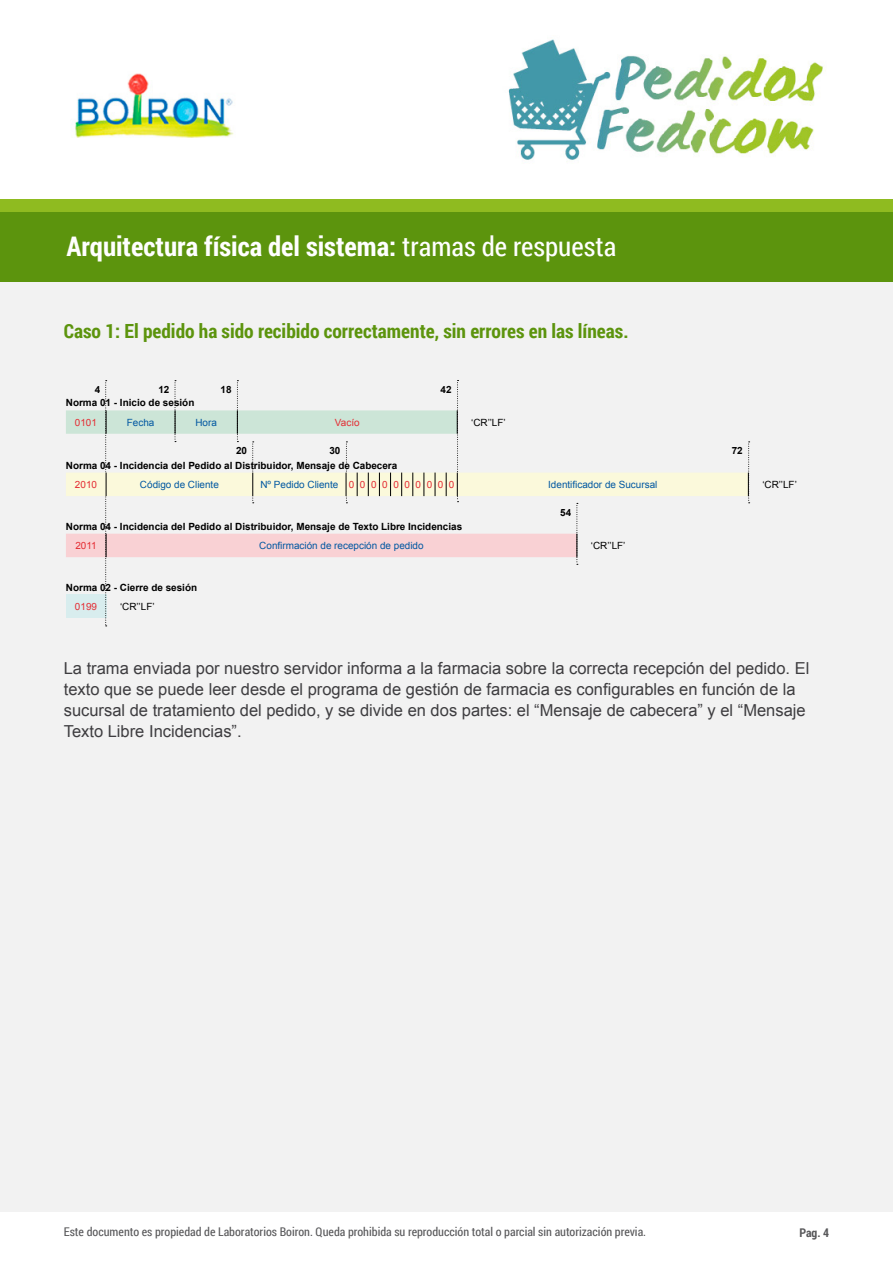
<style>
.page{position:relative;width:893px;height:1263px;background:#fff}
.page>*{position:absolute;margin:0;border:0;box-sizing:border-box;transform-origin:0 0}
.t1{font:700 27px "Roboto Condensed";color:#fff}
.t2{font:700 19.5px "Roboto Condensed";color:#5c940d}
.t3{font:16.5px/21px "Arial";color:#3e3d40}
.t4{font:12px "Roboto Condensed";color:#58585a}
.t5{font:700 12px "Roboto Condensed";color:#58585a}
.t6{font:700 9.9px "Arial";color:#000}
.t7{font:9.9px "Arial";color:#0057a1}
.t8{font:9.9px "Arial";color:#000}
.t9{font:9.9px "Arial";color:#e42d34}
.s1{font-weight:400}
.s2{color:#e42d34}
</style>
<div class="page">
<div style="left:0;top:199px;width:893px;height:86px;background:#8fbb20"></div>
<img style="left:75px;top:39px;width:751px;height:121px">
<div style="left:0;top:282px;width:893px;height:930px;background:#f2f2f2"></div>
<div style="left:0;top:212px;width:893px;height:70px;background:#5c940d"></div>
<svg style="left:66px;top:380px;width:684px;height:246px"></svg>
<h1 class="t1" style="left:67px;top:227px;width:551px">Arquitectura física del sistema: <span class="s1">tramas de respuesta</span></h1>
<p class="t2" style="left:64px;top:317px;width:566px">Caso 1: El pedido ha sido recibido correctamente, sin errores en las líneas.</p>
<p class="t6" style="left:95px;top:383px;width:7px">4</p>
<p class="t6" style="left:158px;top:383px;width:13px">12</p>
<p class="t6" style="left:221px;top:383px;width:13px">18</p>
<p class="t6" style="left:440px;top:383px;width:13px">42</p>
<p class="t6" style="left:66px;top:396px;width:130px">Norma 01 - Inicio de sesión</p>
<p class="t9" style="left:75px;top:416px;width:24px">0101</p>
<p class="t7" style="left:127px;top:416px;width:29px">Fecha</p>
<p class="t7" style="left:195px;top:416px;width:23px">Hora</p>
<p class="t9" style="left:335px;top:416px;width:26px">Vacío</p>
<p class="t8" style="left:471px;top:416px;width:36px">‘CR’’LF’</p>
<p class="t6" style="left:236px;top:444px;width:13px">20</p>
<p class="t6" style="left:329px;top:444px;width:13px">30</p>
<p class="t6" style="left:732px;top:444px;width:13px">72</p>
<p class="t6" style="left:66px;top:459px;width:333px">Norma 04 - Incidencia del Pedido al Distribuidor, Mensaje de Cabecera</p>
<p class="t9" style="left:75px;top:478px;width:24px">2010</p>
<p class="t7" style="left:140px;top:478px;width:80px">Código de Cliente</p>
<p class="t7" style="left:260px;top:478px;width:196px">Nº Pedido Cliente <span class="s2">0 0 0 0 0 0 0 0 0 0</span></p>
<p class="t7" style="left:548px;top:478px;width:111px">Identificador de Sucursal</p>
<p class="t8" style="left:762px;top:478px;width:36px">‘CR’’LF’</p>
<p class="t6" style="left:560px;top:506px;width:13px">54</p>
<p class="t6" style="left:66px;top:520px;width:398px">Norma 04 - Incidencia del Pedido al Distribuidor, Mensaje de Texto Libre Incidencias</p>
<p class="t9" style="left:75px;top:539px;width:23px">2011</p>
<p class="t7" style="left:259px;top:539px;width:166px">Confirmación de recepción de pedido</p>
<p class="t8" style="left:591px;top:539px;width:36px">‘CR’’LF’</p>
<p class="t6" style="left:66px;top:581px;width:133px">Norma 02 - Cierre de sesión</p>
<p class="t9" style="left:75px;top:600px;width:24px">0199</p>
<p class="t8" style="left:120px;top:600px;width:36px">‘CR’’LF’</p>
<p class="t3" style="left:64px;top:658px;width:747px">La trama enviada por nuestro servidor informa a la farmacia sobre la correcta recepción del pedido. El texto que se puede leer desde el programa de gestión de farmacia es configurables en función de la sucursal de tratamiento del pedido, y se divide en dos partes: el “Mensaje de cabecera” y el “Mensaje Texto Libre Incidencias”.</p>
<p class="t4" style="left:64px;top:1224px;width:584px">Este documento es propiedad de Laboratorios Boiron. Queda prohibida su reproducción total o parcial sin autorización previa.</p>
<p class="t5" style="left:799px;top:1224px;width:31px">Pag. 4</p>
</div>
